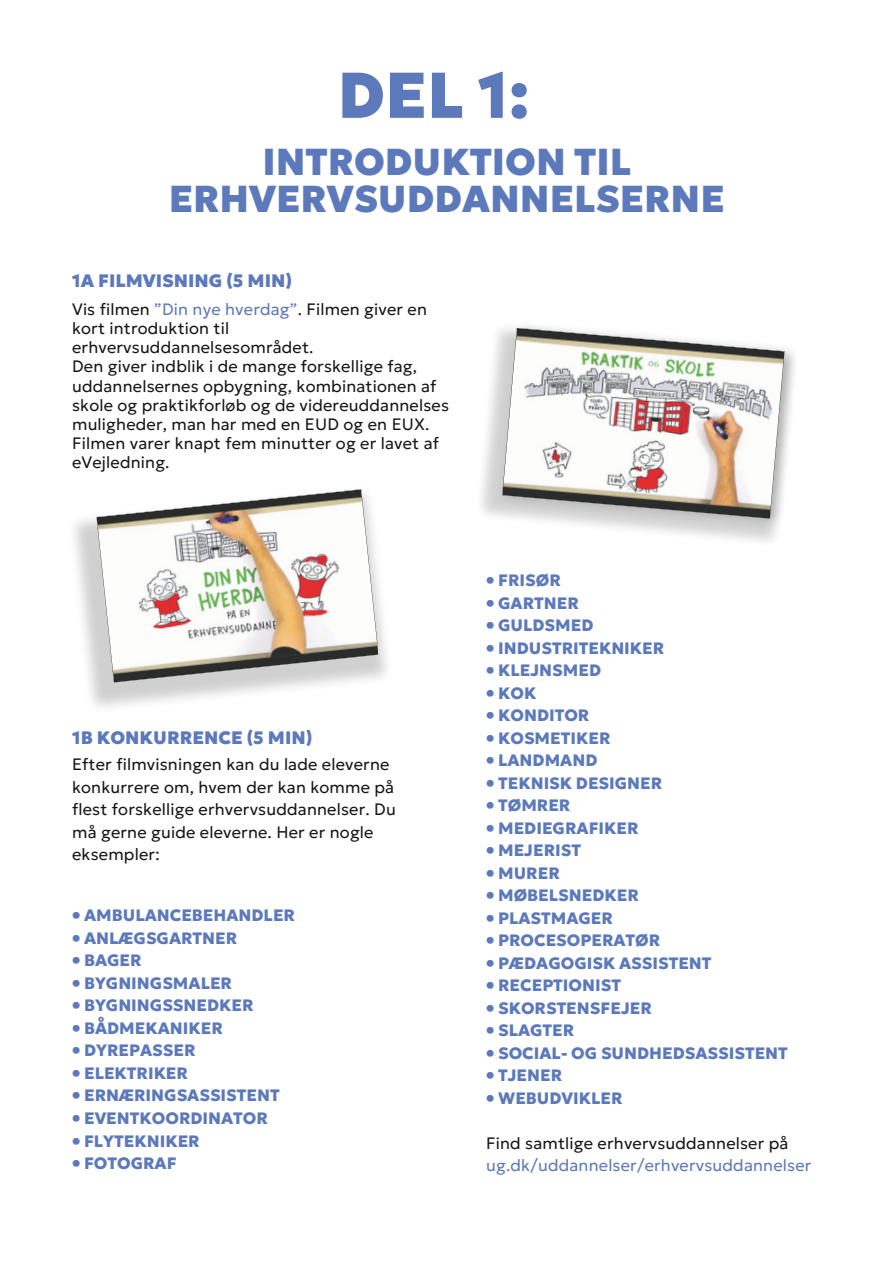
<style>
.page{position:relative;width:894px;height:1264px;background:#fff}
.page>*{position:absolute;margin:0;border:0;box-sizing:border-box;transform-origin:0 0}
.t1{font:900 64.5px "Geologica";color:#5c79bb}
.t2{font:900 37.5px/37.2px "Geologica";color:#5c79bb;text-align:center}
.t3{font:900 18px "Geologica";color:#5c79bb}
.t4{font:800 16.5px "Geologica";color:#5c79bb}
.t5{font:300 16.5px/19.2px "Geologica Roman";letter-spacing:.01em;color:#171615}
.t6{font:300 16.5px/22.5px "Geologica Roman";letter-spacing:.01em;color:#5c79bb}
.s1{color:#5c79bb}
.s2{color:#171615}
</style>
<div class="page">
<svg style="left:96px;top:489px;width:282px;height:193px;fill:#f6f5f6"></svg>
<svg style="left:502px;top:328px;width:282px;height:190px"></svg>
<p class="t1" style="left:337px;top:55px;width:193px">DEL 1:</p>
<p class="t2" style="left:169px;top:143px;width:557px">INTRODUKTION TIL<br>ERHVERVSUDDANNELSERNE</p>
<h3 class="t3" style="left:72px;top:269px;width:221px">1A FILMVISNING (5 MIN)</h3>
<p class="t5" style="left:72px;top:300px;width:356px">Vis filmen <span class="s1">”Din nye hverdag”</span>. Filmen giver en</p>
<p class="t5" style="left:72px;top:319px;width:243px">kort introduktion til erhvervsuddannelsesområdet.</p>
<p class="t5" style="left:72px;top:357px;width:378px">Den giver indblik i de mange forskellige fag, uddannelsernes opbygning, kombinationen af skole og praktikforløb og de videreuddannelses muligheder, man har med en EUD og en EUX.<br>Filmen varer knapt fem minutter og er lavet af eVejledning.</p>
<p class="t3" style="left:72px;top:727px;width:242px">1B KONKURRENCE (5 MIN)</p>
<p class="t5" style="left:72px;top:753px;width:325px;line-height:22.5px">Efter filmvisningen kan du lade eleverne konkurrere om, hvem der kan komme på flest forskellige erhvervsuddannelser. Du må gerne guide eleverne. Her er nogle eksempler:</p>
<h3 class="t4" style="left:72px;top:905px;width:224px">• AMBULANCEBEHANDLER</h3>
<h3 class="t4" style="left:72px;top:927px;width:167px">• ANLÆGSGARTNER</h3>
<h3 class="t4" style="left:72px;top:950px;width:71px">• BAGER</h3>
<h3 class="t4" style="left:72px;top:972px;width:161px">• BYGNINGSMALER</h3>
<h3 class="t4" style="left:72px;top:995px;width:183px">• BYGNINGSSNEDKER</h3>
<h3 class="t4" style="left:72px;top:1017px;width:152px">• BÅDMEKANIKER</h3>
<h3 class="t4" style="left:72px;top:1040px;width:125px">• DYREPASSER</h3>
<h3 class="t4" style="left:72px;top:1062px;width:117px">• ELEKTRIKER</h3>
<h3 class="t4" style="left:72px;top:1085px;width:209px">• ERNÆRINGSASSISTENT</h3>
<h3 class="t4" style="left:72px;top:1107px;width:197px">• EVENTKOORDINATOR</h3>
<h3 class="t4" style="left:72px;top:1130px;width:129px">• FLYTEKNIKER</h3>
<h3 class="t4" style="left:72px;top:1152px;width:106px">• FOTOGRAF</h3>
<p class="t4" style="left:486px;top:570px;width:76px">• FRISØR</p>
<p class="t4" style="left:486px;top:592px;width:94px">• GARTNER</p>
<p class="t4" style="left:486px;top:615px;width:109px">• GULDSMED</p>
<p class="t4" style="left:486px;top:637px;width:180px">• INDUSTRITEKNIKER</p>
<p class="t4" style="left:486px;top:660px;width:116px">• KLEJNSMED</p>
<p class="t4" style="left:486px;top:682px;width:52px">• KOK</p>
<p class="t4" style="left:486px;top:705px;width:105px">• KONDITOR</p>
<p class="t4" style="left:486px;top:727px;width:126px">• KOSMETIKER</p>
<p class="t4" style="left:486px;top:750px;width:113px">• LANDMAND</p>
<p class="t4" style="left:486px;top:772px;width:178px">• TEKNISK DESIGNER</p>
<p class="t4" style="left:486px;top:795px;width:86px">• TØMRER</p>
<p class="t4" style="left:486px;top:817px;width:154px">• MEDIEGRAFIKER</p>
<p class="t4" style="left:486px;top:840px;width:96px">• MEJERIST</p>
<p class="t4" style="left:486px;top:862px;width:75px">• MURER</p>
<p class="t4" style="left:486px;top:885px;width:154px">• MØBELSNEDKER</p>
<p class="t4" style="left:486px;top:907px;width:128px">• PLASTMAGER</p>
<p class="t4" style="left:486px;top:930px;width:176px">• PROCESOPERATØR</p>
<p class="t4" style="left:486px;top:952px;width:227px">• PÆDAGOGISK ASSISTENT</p>
<p class="t4" style="left:486px;top:975px;width:136px">• RECEPTIONIST</p>
<p class="t4" style="left:486px;top:997px;width:167px">• SKORSTENSFEJER</p>
<p class="t4" style="left:486px;top:1020px;width:90px">• SLAGTER</p>
<p class="t4" style="left:486px;top:1042px;width:303px">• SOCIAL- OG SUNDHEDSASSISTENT</p>
<p class="t4" style="left:486px;top:1065px;width:78px">• TJENER</p>
<p class="t4" style="left:486px;top:1087px;width:138px">• WEBUDVIKLER</p>
<h3 class="t6" style="left:486px;top:1131px;width:326px"><span class="s2">Find samtlige erhvervsuddannelser på </span>ug.dk/uddannelser/erhvervsuddannelser</h3>
</div>
